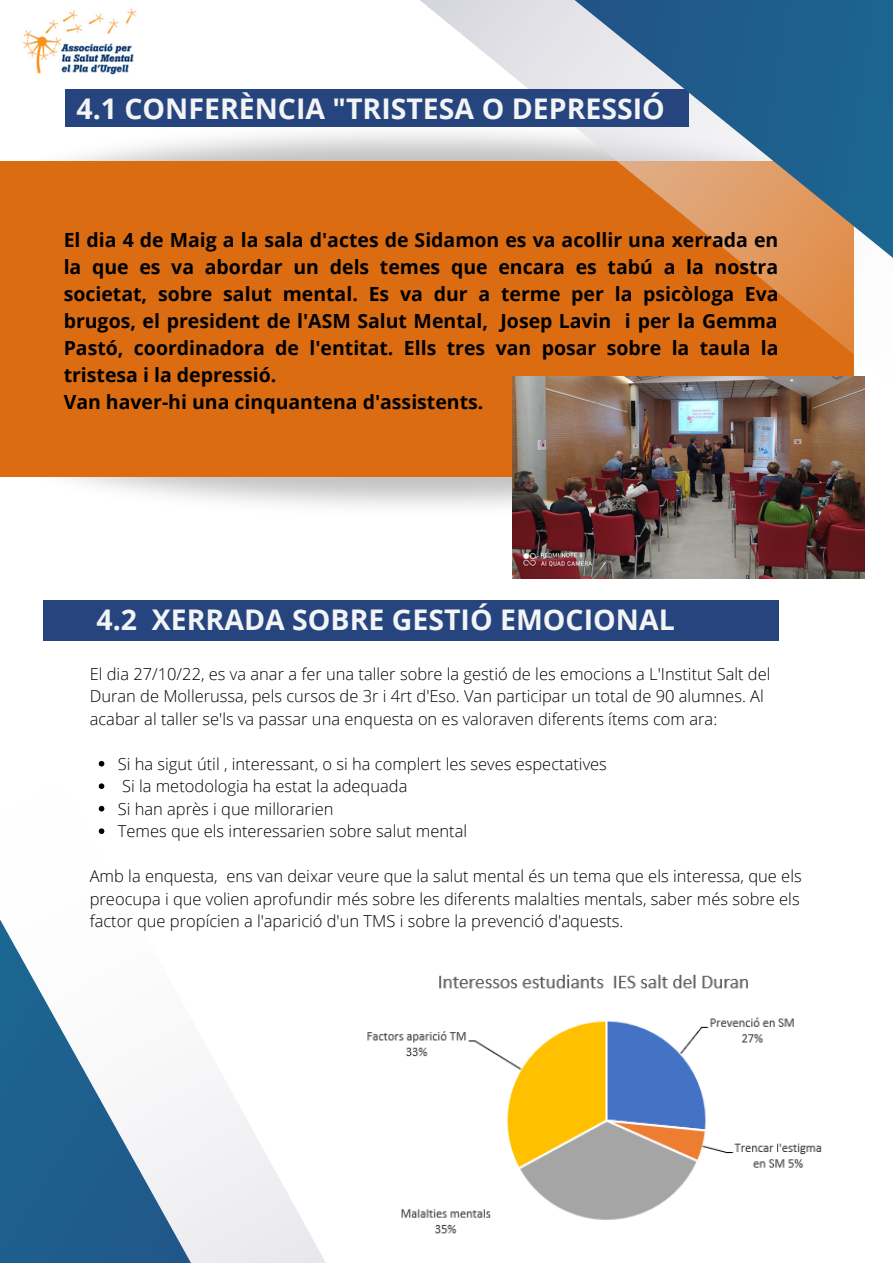
<style>
.page{position:relative;width:893px;height:1264px;background:#fff}
.page>*{position:absolute;margin:0;border:0;box-sizing:border-box;transform-origin:0 0}
.t1{font:700 28.5px "Open Sans";color:#f2f4f5}
.t2{font:700 19.5px/27px "Open Sans";color:#000;text-align:justify}
.t3{font:300 16.5px/22.5px "Open Sans";color:#000}
</style>
<div class="page">
<svg style="left:260px;top:1144px;width:65px;height:118px;fill:#f1f1f3"></svg>
<svg style="left:0;top:640px;width:260px;height:622px"></svg>
<img style="left:67px;top:461px;width:798px;height:98px">
<img style="left:0;top:126px;width:359px;height:36px">
<div style="left:0;top:162px;width:854px;height:315px;background:#db6c11"></div>
<svg style="left:359px;top:0;width:188px;height:162px"></svg>
<img style="left:23px;top:8px;width:114px;height:67px">
<div style="left:65px;top:89px;width:623px;height:37px;background:#26447d"></div>
<svg style="left:547px;top:0;width:345px;height:461px"></svg>
<div style="left:43px;top:600px;width:735px;height:40px;background:#26447d"></div>
<img style="left:367px;top:974px;width:455px;height:260px">
<img style="left:512px;top:376px;width:352px;height:202px">
<svg style="left:99px;top:761px;width:5px;height:5px"></svg>
<svg style="left:99px;top:783px;width:5px;height:6px"></svg>
<svg style="left:99px;top:805px;width:5px;height:6px"></svg>
<svg style="left:99px;top:828px;width:5px;height:6px"></svg>
<p class="t1" style="left:76px;top:89px;width:590px">4.1 CONFERÈNCIA "TRISTESA O DEPRESSIÓ</p>
<p class="t2" style="left:64px;top:226px;width:716px">El dia 4 de Maig a la sala d'actes de Sidamon es va acollir una xerrada en la que es va abordar un dels temes que encara es tabú a la nostra societat, sobre salut mental. Es va dur a terme per la psicòloga Eva brugos, el president de l'ASM Salut Mental, Josep Lavin i per la Gemma Pastó, coordinadora de l'entitat. Ells tres van posar sobre la taula la tristesa i la depressió.</p>
<p class="t2" style="left:64px;top:388px;width:421px">Van haver-hi una cinquantena d'assistents.</p>
<p class="t1" style="left:96px;top:599px;width:580px">4.2 XERRADA SOBRE GESTIÓ EMOCIONAL</p>
<p class="t3" style="left:90px;top:662px;width:682px">El dia 27/10/22, es va anar a fer una taller sobre la gestió de les emocions a L'Institut Salt del<br>Duran de Mollerussa, pels cursos de 3r i 4rt d'Eso. Van participar un total de 90 alumnes. Al acabar al taller se'ls va passar una enquesta on es valoraven diferents ítems com ara:</p>
<p class="t3" style="left:118px;top:752px;width:490px">Si ha sigut útil , interessant, o si ha complert les seves espectatives</p>
<p class="t3" style="left:122px;top:774px;width:287px">Si la metodologia ha estat la adequada</p>
<p class="t3" style="left:118px;top:797px;width:217px">Si han après i que millorarien</p>
<p class="t3" style="left:118px;top:819px;width:351px">Temes que els interessarien sobre salut mental</p>
<p class="t3" style="left:90px;top:864px;width:713px">Amb la enquesta, ens van deixar veure que la salut mental és un tema que els interessa, que els preocupa i que volien aprofundir més sobre les diferents malalties mentals, saber més sobre els factor que propícien a l'aparició d'un TMS i sobre la prevenció d'aquests.</p>
</div>
